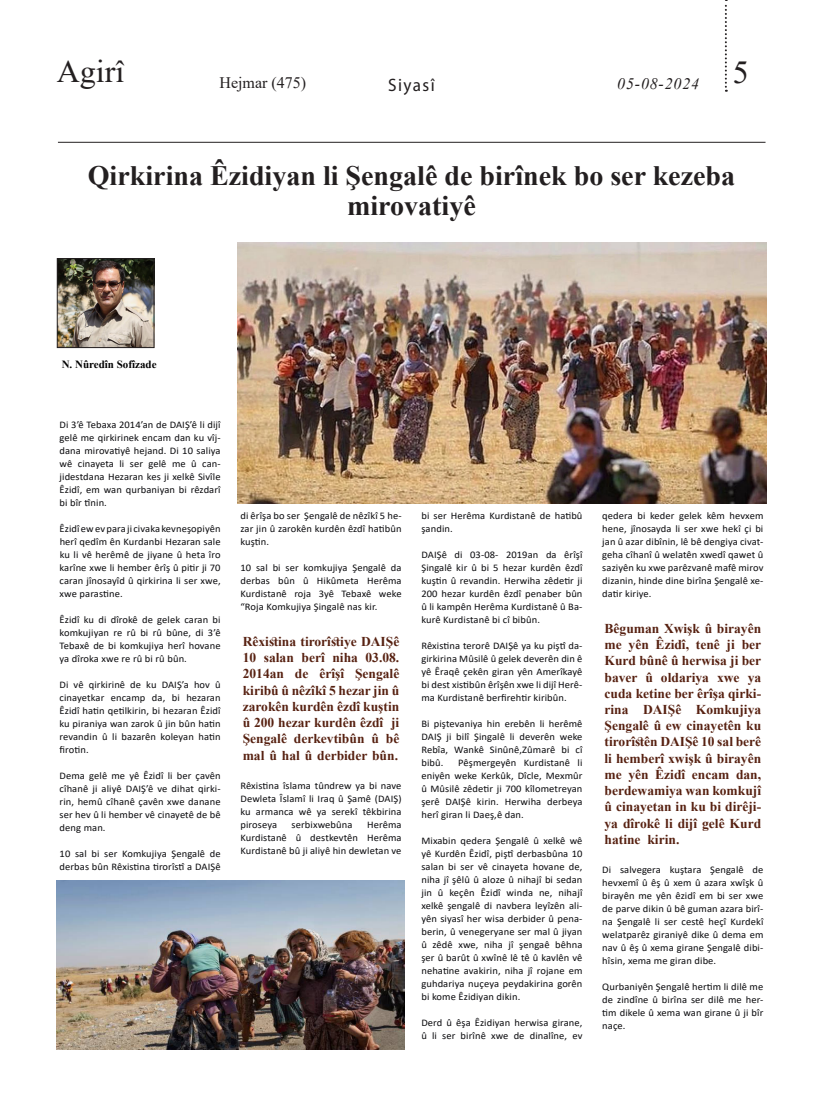
<style>
.page{position:relative;width:823px;height:1106px;background:#fff}
.page>*{position:absolute;margin:0;border:0;box-sizing:border-box;transform-origin:0 0}
.t1{font:32px "Times New Roman";color:#231f20}
.t2{font:700 28px/30px "Times New Roman";color:#231f20;text-align:center}
.t3{font:18px "Myriad Pro";letter-spacing:.08em;color:#231f20;scale:.95 1}
.t4{font:16px "Times New Roman";color:#231f20}
.t5{font:italic 16px "Times New Roman";letter-spacing:.05em;color:#231f20}
.Heading_3{font:700 13.5px/16.2px "Times New Roman";color:#572111;text-align:justify}
.t6{font:700 11px "Times New Roman";color:#000}
.t7{font:10.1px/13px "Calibri";letter-spacing:.01em;color:#0b0b0e;text-align:justify;scale:1.04 1}
</style>
<div class="page">
<svg style="left:724px;top:0;width:2px;height:92px"></svg>
<hr style="left:58px;top:142px;width:707px;height:1px;background:#231f20">
<img style="left:237px;top:242px;width:528px;height:262px">
<img style="left:59px;top:260px;width:93px;height:86px">
<div style="left:57px;top:258px;width:97px;height:90px;border:1px solid #231f20"></div>
<img style="left:57px;top:880px;width:347px;height:169px">
<h1 class="t1" style="left:57px;top:49px;width:69px">Agirî</h1>
<h3 class="t4" style="left:219px;top:71px;width:88px">Hejmar (475)</h3>
<p class="t3" style="left:388px;top:74px;width:50px">Siyasî</p>
<h3 class="t5" style="left:617px;top:72px;width:133px">05-08-2024 <sup>5</sup></h3>
<p class="t2" style="left:88px;top:160px;width:648px">Qirkirina Êzidiyan li Şengalê de birînek bo ser kezeba mirovatiyê</p>
<p class="t6" style="left:62px;top:356px;width:96px">N. Nûredîn Sofîzade</p>
<p class="t7" style="left:59px;top:418px;width:156px">Di 3’ê Tebaxa 2014’an de DAIŞ’ê li dijî gelê me qirkirinek encam dan ku vîj&shy;dana mirovatiyê hejand. Di 10 saliya wê cinayeta li ser gelê me û can&shy;jidestdana Hezaran kes ji xelkê Sivîle Êzidî, em wan qurbaniyan bi rêzdarî bi bîr tînin.</p>
<p class="t7" style="left:59px;top:522px;width:156px">Êzidî ew ev para ji civaka kevneşopiyên herî qedîm ên Kurdanbi Hezaran sale ku li vê herêmê de jiyane û heta îro karîne xwe li hember êrîş û pitir ji 70 caran jînosayîd û qirkirina li ser xwe, xwe parastine.</p>
<p class="t7" style="left:59px;top:613px;width:156px">Êzidî ku di dîrokê de gelek caran bi komkujiyan re rû bi rû bûne, di 3’ê Tebaxê de bi komkujiya herî hovane ya dîroka xwe re rû bi rû bûn.</p>
<p class="t7" style="left:59px;top:678px;width:156px">Di vê qirkirinê de ku DAIŞ’a hov û cinayetkar encamp da, bi hezaran Êzidî hatin qetilkirin, bi hezaran Êzidî ku piraniya wan zarok û jin bûn hatin revandin û li bazarên koleyan hatin firotin.</p>
<p class="t7" style="left:59px;top:769px;width:156px">Dema gelê me yê Êzidî li ber çavên cîhanê ji aliyê DAIŞ’ê ve dihat qirki&shy;rin, hemû cîhanê çavên xwe danane ser hev û li hember vê cinayetê de bê deng man.</p>
<p class="t7" style="left:59px;top:847px;width:156px">10 sal bi ser Komkujiya Şengalê de derbas bûn Rêxistina tirorîstî a DAIŞê</p>
<p class="t7" style="left:240px;top:508px;width:156px">di êrîşa bo ser Şengalê de nêzîkî 5 he&shy;zar jin û zarokên kurdên êzdî hatibûn kuştin.</p>
<p class="t7" style="left:240px;top:560px;width:156px">10 sal bi ser komkujiya Şengalê da derbas bûn û Hikûmeta Herêma Kurdistanê roja 3yê Tebaxê weke “Roja Komkujiya Şingalê nas kir.</p>
<p class="Heading_3" style="left:242px;top:633px;width:158px">Rêxistina tirorîstiye DAIŞê 10 salan berî niha 03.08.<br>2014an de êrîşî Şengalê kiribû û nêzîkî 5 hezar jin û zarokên kurdên êzdî kuştin û 200 hezar kurdên êzdî ji Şengalê derkevtibûn û bê mal û hal û derbider bûn.</p>
<p class="t7" style="left:240px;top:778px;width:156px">Rêxistina îslama tûndrew ya bi nave Dewleta Îslamî li Iraq û Şamê (DAIŞ) ku armanca wê ya serekî têkbirina piroseya</p>
<p class="t7" style="left:240px;top:817px;width:156px;text-indent:126px">Herêma Kurdistanê û destkevtên Herêma Kurdistanê bû ji aliyê hin dewletan ve</p>
<p class="t7" style="left:291px;top:817px;width:60px">serbixwebûna</p>
<p class="t7" style="left:421px;top:508px;width:156px">bi ser Herêma Kurdistanê de hatibû şandin.</p>
<p class="t7" style="left:421px;top:547px;width:156px">DAIŞê di 03-08- 2019an da êrîşî Şingalê kir û bi 5 hezar kurdên êzdî kuştin û revandin. Herwiha zêdetir ji 200 hezar kurdên êzdî penaber bûn û li kampên Herêma Kurdistanê û Ba&shy;kurê Kurdistanê bi cî bibûn.</p>
<p class="t7" style="left:421px;top:638px;width:156px">Rêxistina terorê DAIŞê ya ku piştî da&shy;girkirina Mûsilê û gelek deverên din ê yê Êraqê çekên giran yên Amerîkayê bi dest xistibûn êrîşên xwe li dijî Herê&shy;ma Kurdistanê berfirehtir kiribûn.</p>
<p class="t7" style="left:421px;top:716px;width:156px">Bi piştevaniya hin erebên li herêmê DAIŞ ji bilî Şingalê li deverên weke Rebîa, Wankê Sinûnê,Zûmarê bi cî bibû.</p>
<p class="t7" style="left:421px;top:755px;width:156px;text-indent:37px">Pêşmergeyên Kurdistanê li eniyên weke Kerkûk, Dîcle, Mexmûr û Mûsilê zêdetir ji 700 kîlometreyan şerê DAIŞê kirin. Herwiha derbeya herî giran li Daeş,ê dan.</p>
<p class="t7" style="left:421px;top:833px;width:156px">Mixabin qedera Şengalê û xelkê wê yê Kurdên Êzidî, piştî derbasbûna 10 salan bi ser vê cinayeta hovane de, niha jî şêlû û aloze û nihajî bi sedan jin û keçên Êzidî winda ne, nihajî xelkê şengalê di navbera leyîzên ali&shy;yên siyasî her wisa derbider û pena&shy;berin, û venegeryane ser mal û jiyan û zêdê xwe, niha jî şengaê bêhna şer û barût û xwînê lê tê û kavlên vê nehatine avakirin, niha jî rojane em guhdariya nuçeya peydakirina gorên bi kome Êzidiyan dikin.</p>
<p class="t7" style="left:421px;top:1015px;width:156px">Derd û êşa Êzidiyan herwisa girane, û li ser birînê xwe de dinalîne, ev</p>
<p class="t7" style="left:602px;top:508px;width:156px">qedera bi keder gelek kêm hevxem hene, jînosayda li ser xwe hekî çi bi jan û azar dibînin, lê bê dengiya civat&shy;geha cîhanî û welatên xwedî qawet û saziyên ku xwe parêzvanê mafê mirov dizanin, hinde dine birîna Şengalê xe&shy;datir kiriye.</p>
<p class="Heading_3" style="left:604px;top:620px;width:158px">Bêguman Xwişk û birayên me yên Êzidî, tenê ji ber Kurd bûnê û herwisa ji ber baver û oldariya xwe ya cuda ketine ber êrîşa qirki&shy;rina DAIŞê Komkujiya Şengalê û ew cinayetên ku tirorîstên DAIŞê 10 sal berê li hemberî xwişk û birayên me yên Êzidî encam dan, berdewamiya wan komkujî û cinayetan in ku bi dirêji&shy;ya dîrokê li dijî gelê Kurd hatine kirin.</p>
<p class="t7" style="left:602px;top:862px;width:156px">Di salvegera kuştara Şengalê de hevxemî û êş û xem û azara xwîşk û birayên me yên êzidî em bi ser xwe de parve dikin û bê guman azara birî&shy;na Şengalê li ser cestê heçî Kurdekî welatparêz giraniyê dike û dema em nav û êş û xema girane Şengalê dibi&shy;hîsin, xema me giran dibe.</p>
<p class="t7" style="left:602px;top:979px;width:156px">Qurbaniyên Şengalê hertim li dilê me de zindîne û birîna ser dilê me her&shy;tim dikele û xema wan girane û ji bîr naçe.</p>
</div>
